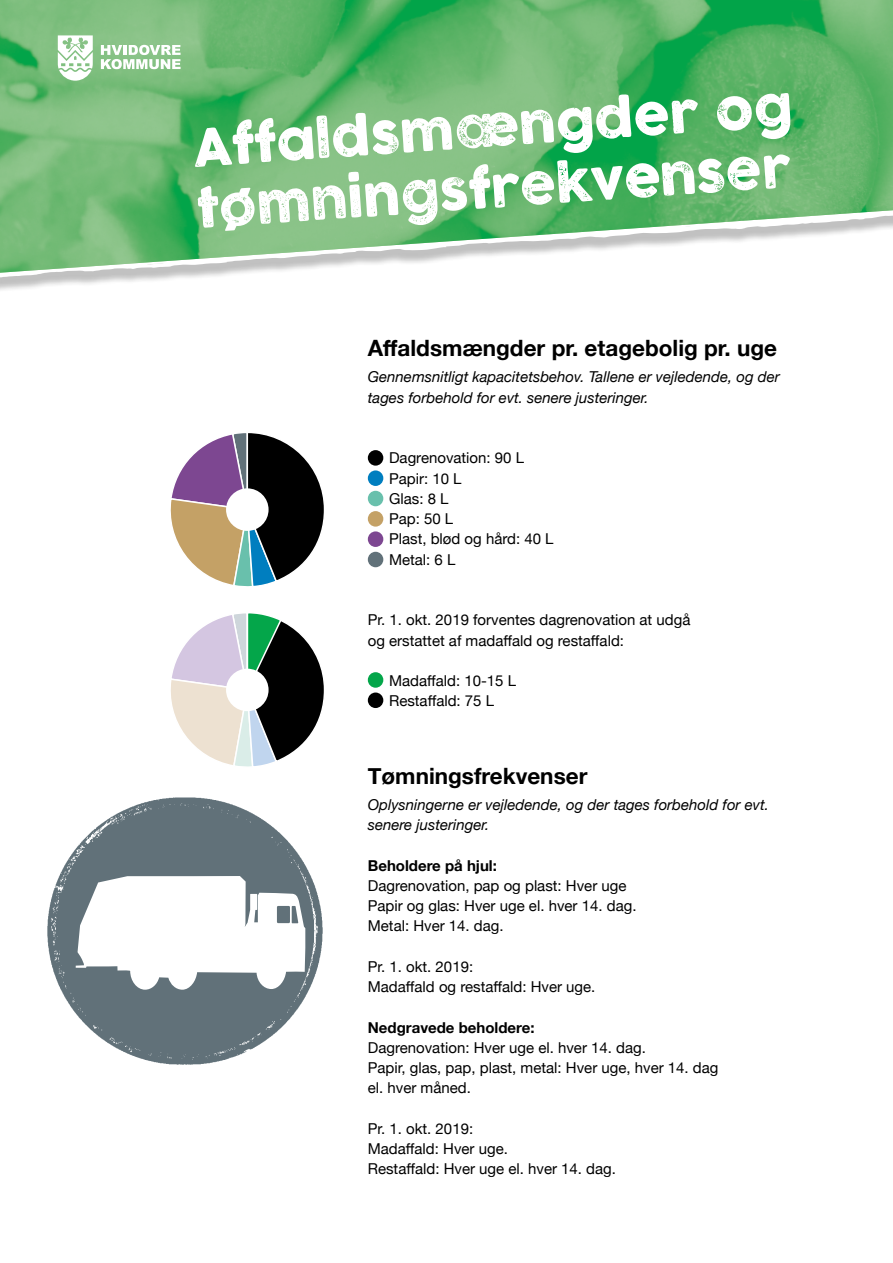
<style>
.page{position:relative;width:893px;height:1263px;background:#fff}
.page>*{position:absolute;margin:0;border:0;box-sizing:border-box;transform-origin:0 0}
.t1{font:51px/61.2px "Cocogoose Pro Letterpress";color:#fff}
.t2{font:700 22.5px "Helvetica Neue";color:#000}
.t3{font:15px/20.2px "Helvetica Neue";color:#000}
.t4{font:italic 15px/20.2px "Helvetica Neue";color:#000}
.t5{font:700 15px "Helvetica Neue";color:#000}
</style>
<div class="page">
<div style="left:0;top:70px;width:893px;height:224px;background:#000;opacity:.25"></div>
<svg style="left:0;top:273px;width:893px;height:5px"></svg>
<img style="left:0;top:0;width:893px;height:273px">
<svg style="left:58px;top:35px;width:35px;height:46px"></svg>
<svg style="left:101px;top:45px;width:80px;height:24px"></svg>
<img style="left:47px;top:797px;width:276px;height:268px">
<svg style="left:76px;top:876px;width:229px;height:114px"></svg>
<svg style="left:170px;top:433px;width:154px;height:154px"></svg>
<div style="left:226px;top:488px;width:43px;height:43px;background:#fff;border-radius:50%"></div>
<div style="left:368px;top:450px;width:15px;height:16px;background:#000;border-radius:50%"></div>
<div style="left:368px;top:672px;width:15px;height:16px;background:#04a64a;border-radius:50%"></div>
<div style="left:368px;top:470px;width:15px;height:16px;background:#007ebf;border-radius:50%"></div>
<div style="left:368px;top:692px;width:15px;height:16px;background:#000;border-radius:50%"></div>
<div style="left:368px;top:491px;width:15px;height:15px;background:#69c0ac;border-radius:50%"></div>
<div style="left:368px;top:511px;width:15px;height:16px;background:#c4a166;border-radius:50%"></div>
<div style="left:368px;top:531px;width:15px;height:16px;background:#7d4791;border-radius:50%"></div>
<div style="left:368px;top:552px;width:15px;height:15px;background:#617179;border-radius:50%"></div>
<svg style="left:171px;top:613px;width:153px;height:154px"></svg>
<div style="left:226px;top:669px;width:43px;height:42px;background:#fff;border-radius:50%"></div>
<h1 class="t1" style="left:191px;top:120px;width:602px;rotate:-4deg">Affaldsmængder og tømningsfrekvenser</h1>
<h2 class="t2" style="left:368px;top:330px;width:411px">Affaldsmængder pr. etagebolig pr. uge</h2>
<p class="t4" style="left:368px;top:368px;width:413px">Gennemsnitligt kapacitetsbehov. Tallene er vejledende, og der tages forbehold for evt. senere justeringer.</p>
<p class="t3" style="left:389px;top:449px;width:166px">Dagrenovation: 90 L<br>Papir: 10 L<br>Glas: 8 L<br>Pap: 50 L<br>Plast, blød og hård: 40 L<br>Metal: 6 L</p>
<p class="t3" style="left:368px;top:611px;width:324px">Pr. 1. okt. 2019 forventes dagrenovation at udgå og erstattet af madaffald og restaffald:</p>
<p class="t3" style="left:389px;top:672px;width:129px">Madaffald: 10-15 L<br>Restaffald: 75 L</p>
<h2 class="t2" style="left:368px;top:758px;width:221px">Tømningsfrekvenser</h2>
<p class="t4" style="left:368px;top:795px;width:403px">Oplysningerne er vejledende, og der tages forbehold for evt. senere justeringer.</p>
<p class="t5" style="left:368px;top:853px;width:131px">Beholdere på hjul:</p>
<p class="t3" style="left:368px;top:876px;width:270px">Dagrenovation, pap og plast: Hver uge<br>Papir og glas: Hver uge el. hver 14. dag.<br>Metal: Hver 14. dag.</p>
<p class="t3" style="left:368px;top:957px;width:229px">Pr. 1. okt. 2019:<br>Madaffald og restaffald: Hver uge.</p>
<p class="t5" style="left:368px;top:1015px;width:168px">Nedgravede beholdere:</p>
<p class="t3" style="left:368px;top:1038px;width:352px">Dagrenovation: Hver uge el. hver 14. dag.<br>Papir, glas, pap, plast, metal: Hver uge, hver 14. dag el. hver måned.</p>
<p class="t3" style="left:368px;top:1119px;width:250px">Pr. 1. okt. 2019:<br>Madaffald: Hver uge.<br>Restaffald: Hver uge el. hver 14. dag.</p>
</div>
